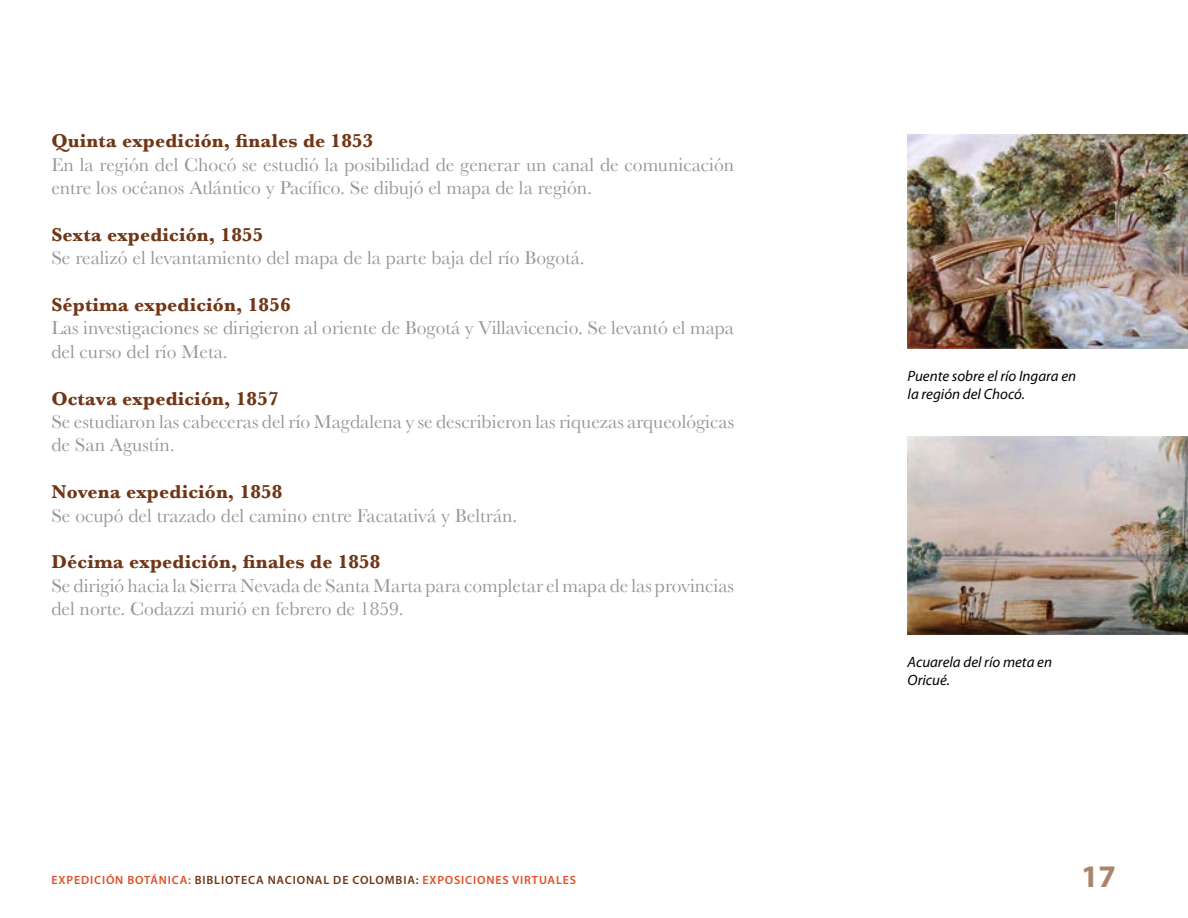
<style>
.page{position:relative;width:1188px;height:918px;background:#fff}
.page>*{position:absolute;margin:0;border:0;box-sizing:border-box;transform-origin:0 0}
.t1{font:700 31.5px "Myriad Pro";color:#ab846a}
.t2{font:19.5px/23.4px "Baskerville";color:#939598}
.t3{font:700 19.5px "Baskerville";letter-spacing:.01em;color:#703616}
.t4{font:italic 15px/18px "Myriad Pro";color:#000}
.t5{font:600 12px "Myriad Pro";letter-spacing:.07em;color:#de4f26}
.s1{color:#703616}
</style>
<div class="page">
<img style="left:908px;top:436px;width:280px;height:199px">
<img style="left:908px;top:134px;width:280px;height:215px">
<p class="t3" style="left:51px;top:129px;width:324px">Quinta expedición, finales de 1853</p>
<p class="t2" style="left:51px;top:152px;width:684px">En la región del Chocó se estudió la posibilidad de generar un canal de comunicación entre los océanos Atlántico y Pacífico. Se dibujó el mapa de la región.</p>
<p class="t3" style="left:51px;top:223px;width:214px">Sexta expedición, 1855</p>
<p class="t2" style="left:51px;top:246px;width:535px">Se realizó el levantamiento del mapa de la parte baja del río Bogotá.</p>
<p class="t3" style="left:51px;top:293px;width:241px">Séptima expedición, 1856</p>
<p class="t2" style="left:51px;top:316px;width:684px">Las investigaciones se dirigieron al oriente de Bogotá y Villavicencio. Se levantó el mapa del curso del río Meta.</p>
<p class="t3" style="left:51px;top:387px;width:229px">Octava expedición, 1857</p>
<p class="t2" style="left:51px;top:410px;width:684px">Se estudiaron las cabeceras del río Magdalena y se describieron las riquezas arqueológicas de San Agustín.</p>
<p class="t3" style="left:51px;top:480px;width:233px">Novena expedición, 1858</p>
<p class="t2" style="left:51px;top:503px;width:467px">Se ocupó del trazado del camino entre Facatativá y Beltrán.</p>
<p class="t3" style="left:51px;top:551px;width:331px">Décima expedición, finales de 1858</p>
<p class="t2" style="left:51px;top:574px;width:684px">Se dirigió hacia la Sierra Nevada de Santa Marta para completar el mapa de las provincias del norte. Codazzi murió en febrero de 1859.</p>
<p class="t5" style="left:52px;top:872px;width:526px">EXPEDICIÓN BOTÁNICA: <span class="s1">BIBLIOTECA NACIONAL DE COLOMBIA:</span> EXPOSICIONES VIRTUALES</p>
<p class="t4" style="left:908px;top:367px;width:170px">Puente sobre el río Ingara en la región del Chocó.</p>
<p class="t4" style="left:908px;top:653px;width:146px">Acuarela del río meta en<br>Oricué.</p>
<h1 class="t1" style="left:1081px;top:856px;width:36px">17</h1>
</div>
